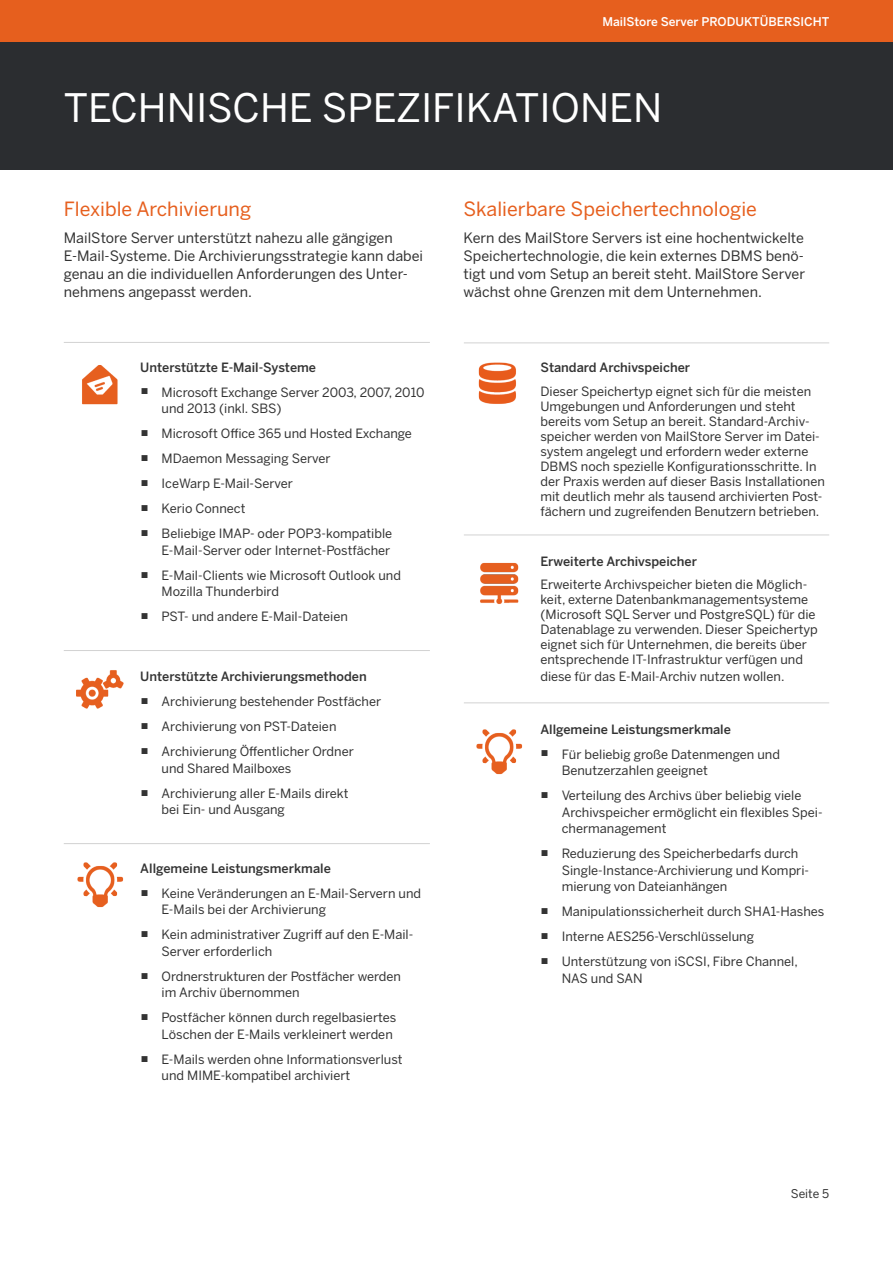
<style>
.page{position:relative;width:893px;height:1263px;background:#fff}
.page>*{position:absolute;margin:0;border:0;box-sizing:border-box;transform-origin:0 0}
.t1{font:39px "Benton Sans";color:#fff}
.t2{font:19.5px "Benton Sans";color:#e65f1e}
.normal_1{font:14.25px/18px "Benton Sans";color:#333}
.normal_2{font:12.75px/16.5px "Benton Sans";color:#333}
.H5_listing{font:500 12.75px "Benton Sans";color:#333}
.heading{font:500 12px "Benton Sans";color:#fff}
.page_number{font:12px "Benton Sans";letter-spacing:-.005em;color:#333}
</style>
<div class="page">
<div style="left:0;top:0;width:893px;height:43px;background:#e65f1e"></div>
<div style="left:0;top:43px;width:893px;height:127px;background:#2b2d30"></div>
<hr style="left:64px;top:342px;width:366px;height:1px;background:#d2d2d2">
<hr style="left:64px;top:650px;width:366px;height:1px;background:#d2d2d2">
<hr style="left:64px;top:843px;width:366px;height:1px;background:#d2d2d2">
<hr style="left:464px;top:342px;width:365px;height:1px;background:#d2d2d2">
<hr style="left:464px;top:535px;width:365px;height:1px;background:#d2d2d2">
<hr style="left:464px;top:702px;width:365px;height:1px;background:#d2d2d2">
<img style="left:82px;top:365px;width:36px;height:40px">
<img style="left:76px;top:670px;width:48px;height:39px">
<img style="left:77px;top:862px;width:47px;height:46px">
<img style="left:478px;top:362px;width:38px;height:42px">
<img style="left:480px;top:562px;width:39px;height:42px">
<img style="left:476px;top:729px;width:47px;height:46px">
<p class="heading" style="left:602px;top:14px;width:229px">MailStore Server PRODUKTÜBERSICHT</p>
<h1 class="t1" style="left:64px;top:84px;width:600px">TECHNISCHE SPEZIFIKATIONEN</h1>
<h3 class="t2" style="left:64px;top:197px;width:189px">Flexible Archivierung</h3>
<p class="normal_1" style="left:64px;top:228px;width:361px">MailStore Server unterstützt nahezu alle gängigen E-Mail-Systeme. Die Archivierungsstrategie kann dabei genau an die individuellen Anforderungen des Unter&shy;nehmens angepasst werden.</p>
<p class="H5_listing" style="left:140px;top:359px;width:177px">Unterstützte E-Mail-Systeme</p>
<p class="normal_2" style="left:162px;top:384px;width:264px;text-indent:-21px"><sup>■</sup> Microsoft Exchange Server 2003, 2007, 2010 und 2013 (inkl. SBS)</p>
<p class="normal_2" style="left:141px;top:425px;width:273px"><sup>■</sup> Microsoft Office 365 und Hosted Exchange</p>
<p class="normal_2" style="left:141px;top:450px;width:191px"><sup>■</sup> MDaemon Messaging Server</p>
<p class="normal_2" style="left:141px;top:475px;width:154px"><sup>■</sup> IceWarp E-Mail-Server</p>
<p class="normal_2" style="left:141px;top:500px;width:106px"><sup>■</sup> Kerio Connect</p>
<p class="normal_2" style="left:141px;top:525px;width:253px;text-align:right"><sup>■</sup> Beliebige IMAP- oder POP3-kompatible<br>E-Mail-Server oder Internet-Postfächer</p>
<p class="normal_2" style="left:162px;top:567px;width:241px;text-indent:-21px"><sup>■</sup> E-Mail-Clients wie Microsoft Outlook und<br>Mozilla Thunderbird</p>
<p class="normal_2" style="left:141px;top:608px;width:209px"><sup>■</sup> PST- und andere E-Mail-Dateien</p>
<p class="H5_listing" style="left:140px;top:669px;width:228px">Unterstützte Archivierungsmethoden</p>
<p class="normal_2" style="left:141px;top:693px;width:242px"><sup>■</sup> Archivierung bestehender Postfächer</p>
<p class="normal_2" style="left:141px;top:718px;width:197px"><sup>■</sup> Archivierung von PST-Dateien</p>
<p class="normal_2" style="left:162px;top:743px;width:194px;text-indent:-21px"><sup>■</sup> Archivierung Öffentlicher Ordner und Shared Mailboxes</p>
<p class="normal_2" style="left:162px;top:785px;width:188px;text-indent:-21px"><sup>■</sup> Archivierung aller E-Mails direkt bei Ein- und Ausgang</p>
<p class="H5_listing" style="left:140px;top:861px;width:192px">Allgemeine Leistungsmerkmale</p>
<p class="normal_2" style="left:162px;top:885px;width:261px;text-indent:-21px"><sup>■</sup> Keine Veränderungen an E-Mail-Servern und<br>E-Mails bei der Archivierung</p>
<p class="normal_2" style="left:162px;top:926px;width:253px;text-indent:-21px"><sup>■</sup> Kein administrativer Zugriff auf den E-Mail-<br>Server erforderlich</p>
<p class="normal_2" style="left:162px;top:968px;width:241px;text-indent:-21px"><sup>■</sup> Ordnerstrukturen der Postfächer werden im Archiv übernommen</p>
<p class="normal_2" style="left:141px;top:1009px;width:257px;text-align:right"><sup>■</sup> Postfächer können durch regelbasiertes<br>Löschen der E-Mails verkleinert werden</p>
<p class="normal_2" style="left:162px;top:1051px;width:243px;text-indent:-21px"><sup>■</sup> E-Mails werden ohne Informationsverlust und MIME-kompatibel archiviert</p>
<h3 class="t2" style="left:463px;top:197px;width:295px">Skalierbare Speichertechnologie</h3>
<p class="normal_1" style="left:463px;top:228px;width:343px;text-align:justify">Kern des MailStore Servers ist eine hochentwickelte Speichertechnologie, die kein externes DBMS benö&shy;tigt und vom Setup an bereit steht. MailStore Server wächst ohne Grenzen mit dem Unternehmen.</p>
<p class="H5_listing" style="left:540px;top:360px;width:151px">Standard Archivspeicher</p>
<p class="normal_2" style="left:540px;top:383px;width:286px;line-height:15px">Dieser Speichertyp eignet sich für die meisten Umgebungen und Anforderungen und steht bereits vom Setup an bereit. Standard-Archiv&shy;speicher werden von MailStore Server im Datei&shy;system angelegt und erfordern weder externe DBMS noch spezielle Konfigurationsschritte. In der Praxis werden auf dieser Basis Installationen mit deutlich mehr als tausend archivierten Post&shy;fächern und zugreifenden Benutzern betrieben.</p>
<p class="H5_listing" style="left:540px;top:553px;width:158px">Erweiterte Archivspeicher</p>
<p class="normal_2" style="left:540px;top:577px;width:279px;line-height:15px">Erweiterte Archivspeicher bieten die Möglich&shy;keit, externe Datenbankmanagementsysteme (Microsoft SQL Server und PostgreSQL) für die Datenablage zu verwenden. Dieser Speichertyp eignet sich für Unternehmen, die bereits über entsprechende IT-Infrastruktur verfügen und</p>
<p class="normal_2" style="left:540px;top:668px;width:246px">diese für das E-Mail-Archiv nutzen wollen.</p>
<p class="H5_listing" style="left:540px;top:721px;width:192px">Allgemeine Leistungsmerkmale</p>
<p class="normal_2" style="left:562px;top:746px;width:220px;text-indent:-21px"><sup>■</sup> Für beliebig große Datenmengen und<br>Benutzerzahlen geeignet</p>
<p class="normal_2" style="left:562px;top:787px;width:263px;text-indent:-21px"><sup>■</sup> Verteilung des Archivs über beliebig viele<br>Archivspeicher ermöglicht ein flexibles Spei&shy;chermanagement</p>
<p class="normal_2" style="left:562px;top:845px;width:249px;text-indent:-21px"><sup>■</sup> Reduzierung des Speicherbedarfs durch<br>Single-Instance-Archivierung und Kompri&shy;mierung von Dateianhängen</p>
<p class="normal_2" style="left:541px;top:903px;width:285px"><sup>■</sup> Manipulationssicherheit durch SHA1-Hashes</p>
<p class="normal_2" style="left:541px;top:928px;width:215px"><sup>■</sup> Interne AES256-Verschlüsselung</p>
<p class="normal_2" style="left:562px;top:953px;width:238px;text-indent:-21px"><sup>■</sup> Unterstützung von iSCSI, Fibre Channel,<br>NAS und SAN</p>
<p class="page_number" style="left:791px;top:1187px;width:40px">Seite 5</p>
</div>
